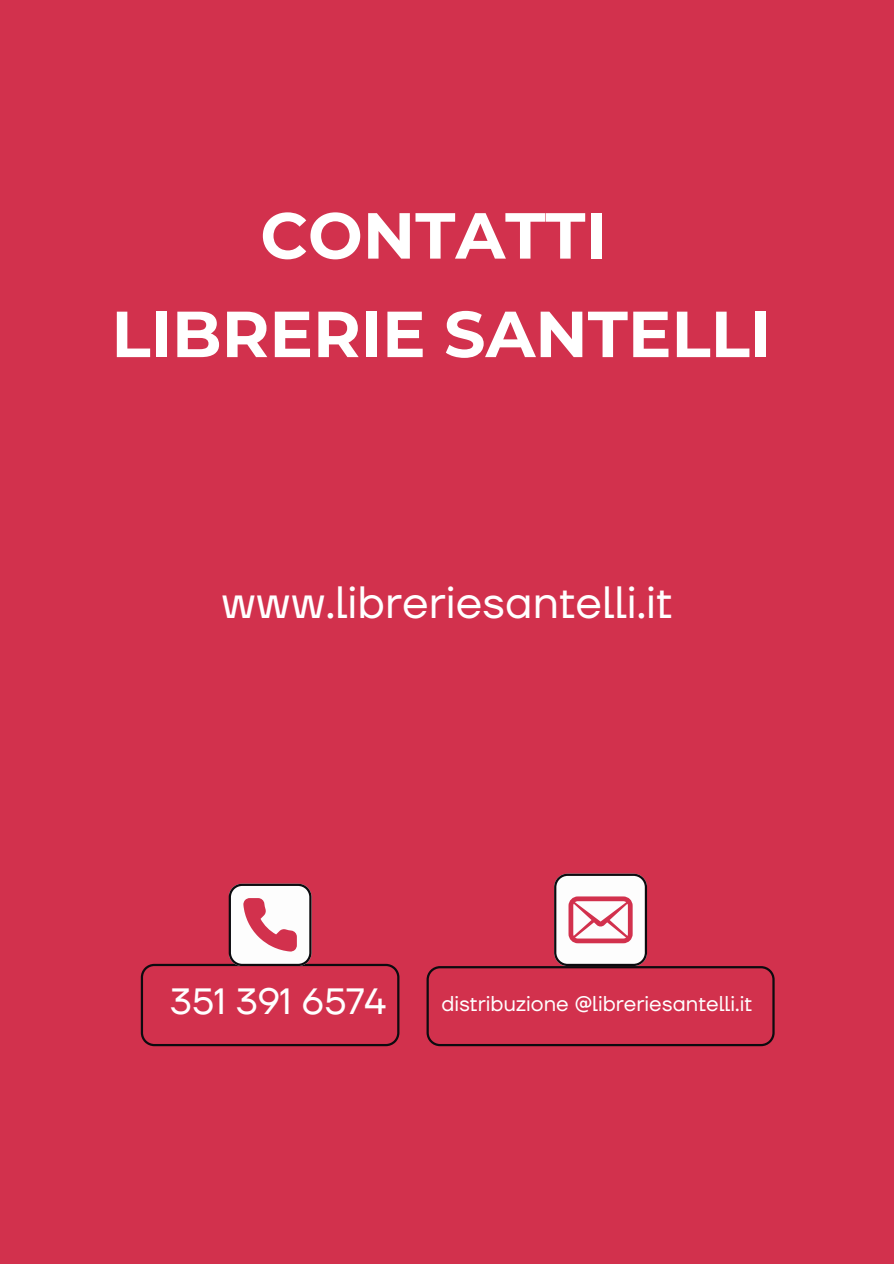
<style>
.page{position:relative;width:894px;height:1264px;background:#fff}
.page>*{position:absolute;margin:0;border:0;box-sizing:border-box;transform-origin:0 0}
.t1{font:700 64.95px "Montserrat";color:#fff}
.t2{font:45px "TT Firs Neue";color:#fff}
.t3{font:36.45px "TT Firs Neue";color:#fff}
.t4{font:21.3px "TT Firs Neue";color:#fff}
</style>
<div class="page">
<div style="left:0;top:0;width:893px;height:1263px;background:#d2314d"></div>
<svg style="left:141px;top:883px;width:258px;height:163px"></svg>
<svg style="left:426px;top:873px;width:348px;height:173px"></svg>
<h1 class="t1" style="left:260px;top:189px;width:348px">CONTATTI</h1>
<h1 class="t1" style="left:111px;top:287px;width:661px">LIBRERIE SANTELLI</h1>
<h2 class="t2" style="left:221px;top:572px;width:453px">www.libreriesantelli.it</h2>
<h3 class="t3" style="left:170px;top:976px;width:217px">351 391 6574</h3>
<p class="t4" style="left:441px;top:989px;width:312px">distribuzione @libreriesantelli.it</p>
</div>
